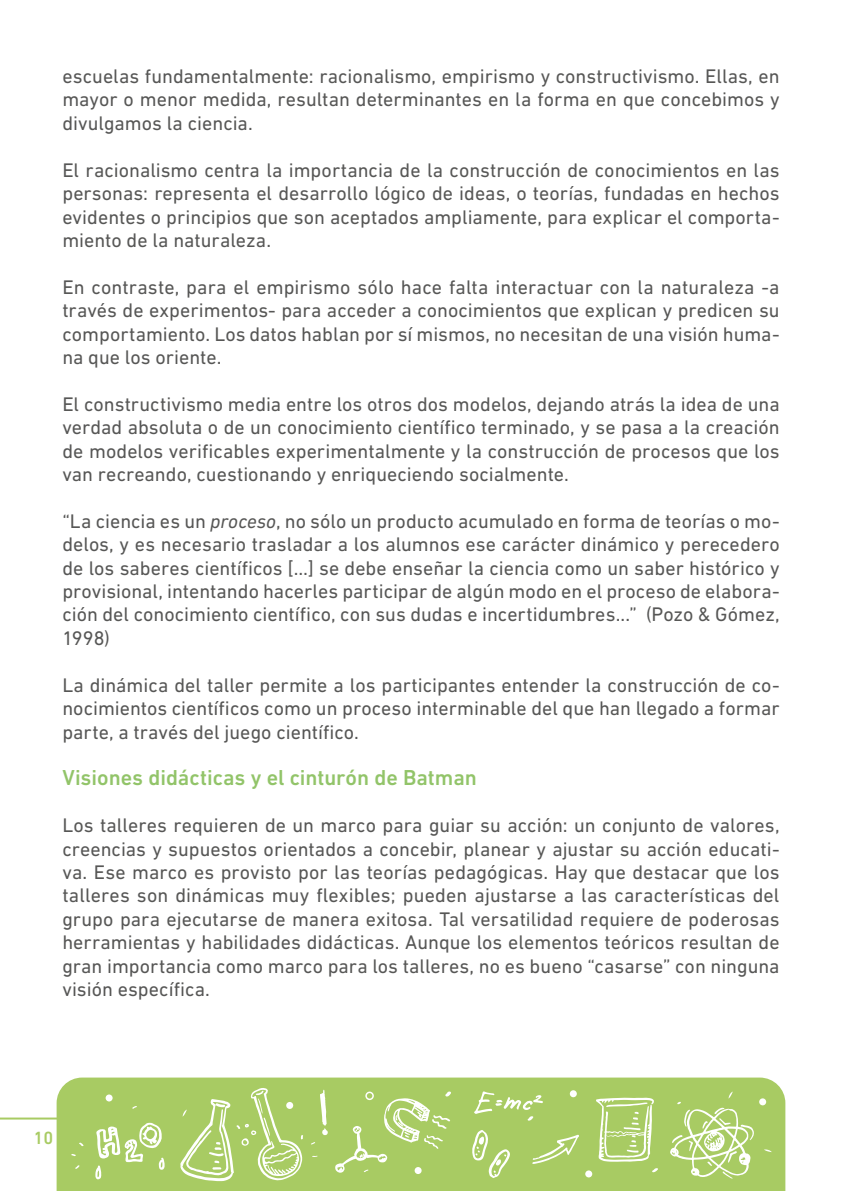
<style>
.page{position:relative;width:842px;height:1191px;background:#fff}
.page>*{position:absolute;margin:0;border:0;box-sizing:border-box;transform-origin:0 0}
.t1{font:500 22px "DIN Next LT Pro";color:#92c469}
.t2{font:20px/23.4px "DIN Next LT Pro";color:#575756;text-align:justify}
.t3{font:500 18px "DIN Next LT Pro";color:#a8cb63}
.s1{font-style:italic}
</style>
<div class="page">
<div style="left:57px;top:1077px;width:728px;height:114px;background:#a8cb63"></div>
<div style="left:585px;top:1170px;width:7px;height:7px;background:#fff;border-radius:50%"></div>
<div style="left:570px;top:1090px;width:7px;height:7px;background:#fff;border-radius:50%"></div>
<div style="left:106px;top:1094px;width:7px;height:7px;background:#fff;border-radius:50%"></div>
<div style="left:759px;top:1098px;width:7px;height:7px;background:#fff;border-radius:50%"></div>
<svg style="left:75px;top:1165px;width:5px;height:4px"></svg>
<svg style="left:71px;top:1153px;width:6px;height:3px"></svg>
<svg style="left:79px;top:1142px;width:5px;height:4px"></svg>
<svg style="left:311px;top:1141px;width:5px;height:3px"></svg>
<svg style="left:312px;top:1155px;width:6px;height:2px"></svg>
<svg style="left:132px;top:1106px;width:5px;height:3px"></svg>
<svg style="left:764px;top:1149px;width:8px;height:3px"></svg>
<svg style="left:652px;top:1168px;width:6px;height:4px"></svg>
<svg style="left:532px;top:1134px;width:47px;height:30px"></svg>
<svg style="left:335px;top:1090px;width:117px;height:83px;background:#b2d176"></svg>
<svg style="left:596px;top:1097px;width:58px;height:64px"></svg>
<svg style="left:472px;top:1129px;width:38px;height:49px;background:#b9d582"></svg>
<svg style="left:670px;top:1091px;width:84px;height:87px;background:#bad583"></svg>
<svg style="left:320px;top:1089px;width:8px;height:46px"></svg>
<svg style="left:474px;top:1091px;width:69px;height:29px;background:#b6d37c"></svg>
<svg style="left:180px;top:1087px;width:123px;height:94px;background:#b6d37d"></svg>
<svg style="left:95px;top:1122px;width:70px;height:57px"></svg>
<hr style="left:0;top:1117px;width:58px;height:2px;background:#a8cb63">
<p class="t2" style="left:62px;top:64px;width:719px">escuelas fundamentalmente: racionalismo, empirismo y constructivismo. Ellas, en mayor o menor medida, resultan determinantes en la forma en que concebimos y divulgamos la ciencia.</p>
<p class="t2" style="left:62px;top:158px;width:719px">El racionalismo centra la importancia de la construcción de conocimientos en las personas: representa el desarrollo lógico de ideas, o teorías, fundadas en hechos evidentes o principios que son aceptados ampliamente, para explicar el comporta&shy;miento de la naturaleza.</p>
<p class="t2" style="left:62px;top:275px;width:719px">En contraste, para el empirismo sólo hace falta interactuar con la naturaleza -a través de experimentos- para acceder a conocimientos que explican y predicen su comportamiento. Los datos hablan por sí mismos, no necesitan de una visión huma&shy;na que los oriente.</p>
<p class="t2" style="left:62px;top:392px;width:719px">El constructivismo media entre los otros dos modelos, dejando atrás la idea de una verdad absoluta o de un conocimiento científico terminado, y se pasa a la creación de modelos verificables experimentalmente y la construcción de procesos que los van recreando, cuestionando y enriqueciendo socialmente.</p>
<p class="t2" style="left:62px;top:509px;width:719px">“La ciencia es un <span class="s1">proceso</span>, no sólo un producto acumulado en forma de teorías o mo&shy;delos, y es necesario trasladar a los alumnos ese carácter dinámico y perecedero de los saberes científicos […] se debe enseñar la ciencia como un saber histórico y provisional, intentando hacerles participar de algún modo en el proceso de elabora&shy;ción del conocimiento científico, con sus dudas e incertidumbres...” (Pozo &amp; Gómez, 1998)</p>
<p class="t2" style="left:62px;top:673px;width:719px">La dinámica del taller permite a los participantes entender la construcción de co&shy;nocimientos científicos como un proceso interminable del que han llegado a formar parte, a través del juego científico.</p>
<p class="t1" style="left:62px;top:765px;width:416px">Visiones didácticas y el cinturón de Batman</p>
<p class="t2" style="left:62px;top:813px;width:719px">Los talleres requieren de un marco para guiar su acción: un conjunto de valores, creencias y supuestos orientados a concebir, planear y ajustar su acción educati&shy;va. Ese marco es provisto por las teorías pedagógicas. Hay que destacar que los talleres son dinámicas muy flexibles; pueden ajustarse a las características del grupo para ejecutarse de manera exitosa. Tal versatilidad requiere de poderosas herramientas y habilidades didácticas. Aunque los elementos teóricos resultan de gran importancia como marco para los talleres, no es bueno “casarse” con ninguna visión específica.</p>
<p class="t3" style="left:34px;top:1127px;width:21px">10</p>
</div>
